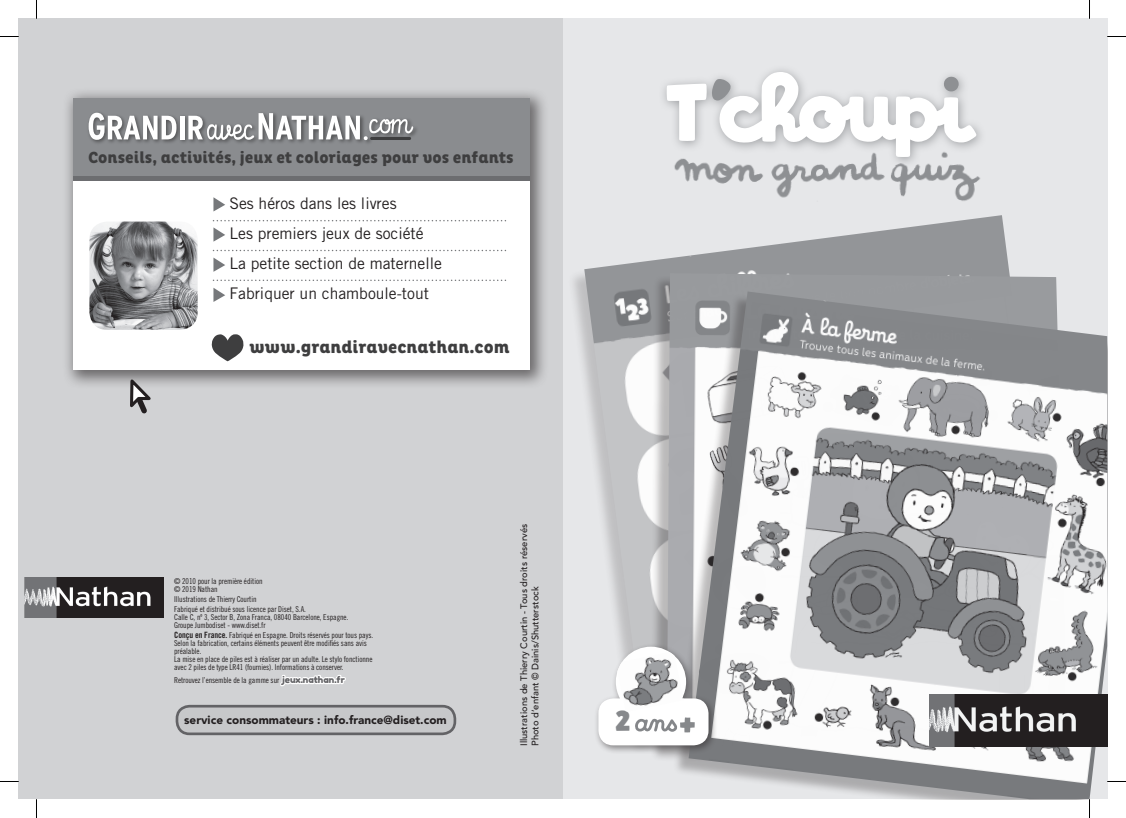
<style>
.page{position:relative;width:1126px;height:818px;background:#fff}
.page>*{position:absolute;margin:0;border:0;box-sizing:border-box;transform-origin:0 0}
.t1{font:700 28.62px "HVD Comic Serif";color:#86888b}
.t2{font:800 17.62px "Pluto Cond";color:#3e3e3f}
.t3{font:800 16.38px "Pluto Cond";color:#3e3e3f}
.t4{font:16px/30px "Trade Gothic LT Std";color:#231f20}
.t5{font:900 11.75px "Avenir";color:#231f20}
.t6{font:500 9.38px/11.2px "Avenir";color:#231f20}
.t7{font:8.12px/7.9px "Trade Gothic LT Std Cn 18";letter-spacing:-.005em;color:#231f20}
.s1{font-family:"Trade Gothic LT Std Bd Cn 20";font-size:8.62px}
.s2{font-family:"Fredoka One";font-size:9.12px;color:#fff}
</style>
<div class="page">
<div style="left:562px;top:19px;width:545px;height:779px;background:#e6e7e9"></div>
<img style="left:584px;top:215px;width:426px;height:427px">
<div style="left:650px;top:275px;width:415px;height:489px;background:#231f20;opacity:.3"></div>
<img style="left:666px;top:273px;width:399px;height:369px">
<div style="left:672px;top:294px;width:435px;height:504px;background:#231f20;opacity:.3"></div>
<img style="left:688px;top:291px;width:419px;height:507px">
<div style="left:19px;top:19px;width:544px;height:779px;background:#d1d2d4"></div>
<img style="left:25px;top:577px;width:138px;height:40px">
<svg style="left:280px;top:675px;width:66px;height:12px"></svg>
<div style="left:177px;top:705px;width:278px;height:28px;background:#c7c8ca;border-radius:12px"></div>
<div style="left:176px;top:704px;width:280px;height:30px;border:3px solid #636366;border-radius:12px"></div>
<div style="left:62px;top:87px;width:487px;height:302px;background:#231f20;opacity:.6"></div>
<div style="left:73px;top:98px;width:457px;height:80px;background:#8a8c8f"></div>
<div style="left:73px;top:177px;width:457px;height:193px;background:#fff"></div>
<div style="left:73px;top:176px;width:457px;height:5px;background:#6c6d70"></div>
<img style="left:88px;top:112px;width:329px;height:31px">
<svg style="left:89px;top:113px;width:87px;height:27px"></svg>
<hr style="left:180px;top:116px;width:4px;height:23px;background:#fff">
<svg style="left:188px;top:113px;width:225px;height:27px"></svg>
<hr style="left:370px;top:137px;width:41px;height:3px;background:#3e3e3f;border-radius:2px">
<svg style="left:211px;top:334px;width:33px;height:27px"></svg>
<svg style="left:213px;top:197px;width:12px;height:14px"></svg>
<svg style="left:213px;top:227px;width:12px;height:14px"></svg>
<svg style="left:213px;top:257px;width:12px;height:14px"></svg>
<svg style="left:213px;top:288px;width:12px;height:14px"></svg>
<svg style="left:213px;top:220px;width:294px;height:1px"></svg>
<svg style="left:213px;top:249px;width:294px;height:2px"></svg>
<svg style="left:213px;top:279px;width:294px;height:2px"></svg>
<svg style="left:128px;top:376px;width:28px;height:38px"></svg>
<img style="left:89px;top:221px;width:109px;height:109px">
<img style="left:674px;top:168px;width:211px;height:30px">
<img style="left:891px;top:168px;width:89px;height:33px">
<div style="left:658px;top:64px;width:329px;height:104px;background:#8b8d90;opacity:.75"></div>
<svg style="left:666px;top:72px;width:310px;height:85px"></svg>
<div style="left:594px;top:642px;width:123px;height:112px;background:#231f20;opacity:.5"></div>
<svg style="left:598px;top:646px;width:110px;height:98px;background:#d7d7d8"></svg>
<img style="left:928px;top:694px;width:179px;height:51px">
<svg style="left:0;top:36px;width:19px;height:1px"></svg>
<svg style="left:1107px;top:36px;width:18px;height:1px"></svg>
<svg style="left:36px;top:0;width:1px;height:19px"></svg>
<svg style="left:36px;top:798px;width:1px;height:19px"></svg>
<svg style="left:1088px;top:0;width:2px;height:19px"></svg>
<svg style="left:1088px;top:798px;width:2px;height:19px"></svg>
<h3 class="t3" style="left:88px;top:148px;width:427px">Conseils, activités, jeux et coloriages pour vos enfants</h3>
<h3 class="t4" style="left:229px;top:187px;width:214px">Ses héros dans les livres<br>Les premiers jeux de société<br>La petite section de maternelle<br>Fabriquer un chamboule-tout</h3>
<h2 class="t2" style="left:249px;top:336px;width:261px">www.grandiravecnathan.com</h2>
<p class="t7" style="left:174px;top:577px;width:90px">© 2010 pour la première édition © 2019 Nathan</p>
<p class="t7" style="left:174px;top:593px;width:133px;line-height:10px">Illustrations de Thierry Courtin<br>Fabriqué et distribué sous licence par Diset, S.A.</p>
<p class="t7" style="left:174px;top:612px;width:176px">Calle C, nº 3, Sector B, Zona Franca, 08040 Barcelone, Espagne.<br>Groupe Jumbodiset - www.diset.fr</p>
<p class="t7" style="left:174px;top:630px;width:200px"><span class="s1">Conçu en France.</span> Fabriqué en Espagne. Droits réservés pour tous pays.<br>Selon la fabrication, certains éléments peuvent être modifiés sans avis préalable.<br>La mise en place de piles est à réaliser par un adulte. Le stylo fonctionne avec 2 piles de type LR41 (fournies). Informations à conserver.</p>
<p class="t7" style="left:174px;top:675px;width:172px">Retrouvez l’ensemble de la gamme sur <span class="s2">jeux.nathan.fr</span></p>
<h3 class="t5" style="left:184px;top:712px;width:264px">service consommateurs : info.france@diset.com</h3>
<p class="t6" style="left:518px;top:745px;width:223px;rotate:-90deg">Illustrations de Thierry Courtin - Tous droits réservés<br>Photo d’enfant © Dainis/Shutterstock</p>
<h1 class="t1" style="left:615px;top:701px;width:17px">2</h1>
</div>
